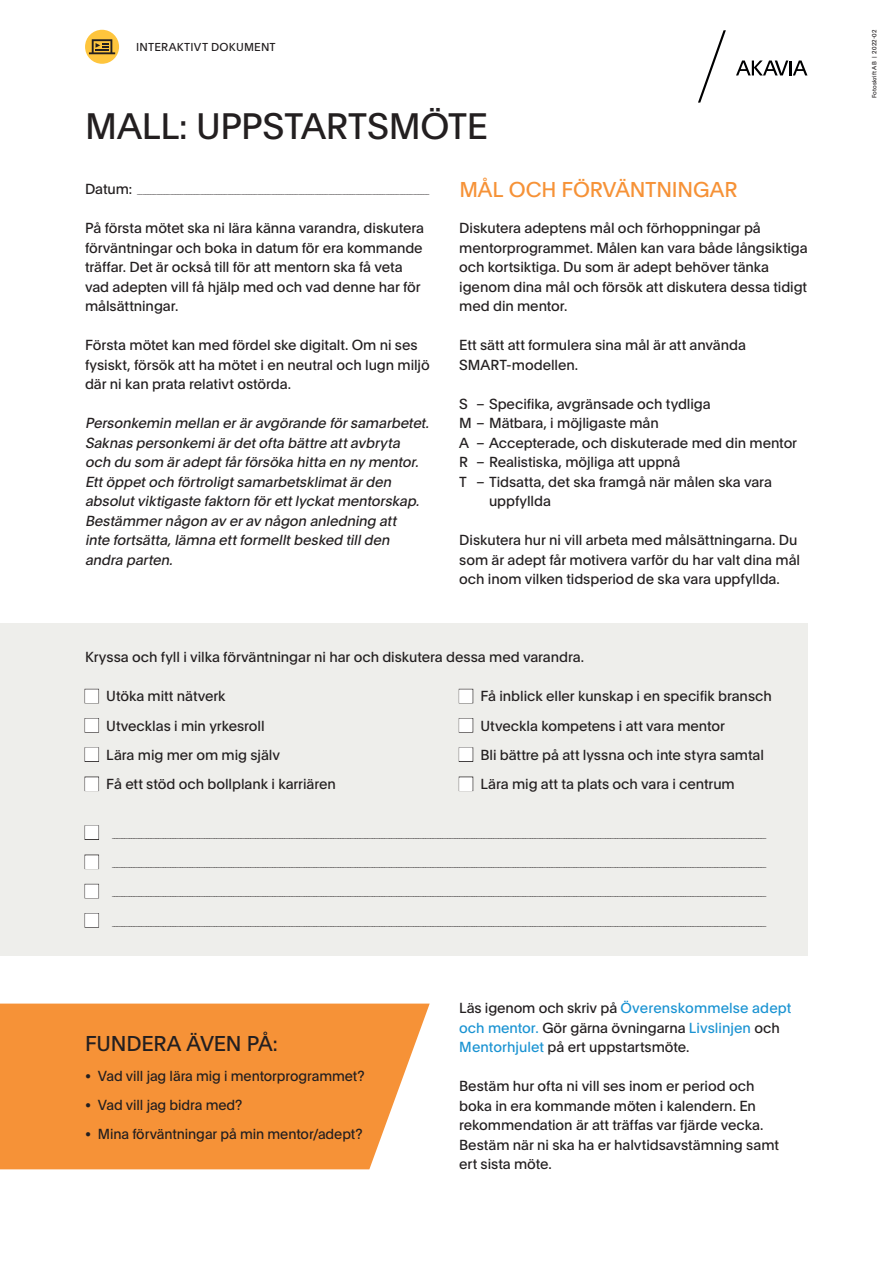
<style>
.page{position:relative;width:893px;height:1263px;background:#fff}
.page>*{position:absolute;margin:0;border:0;box-sizing:border-box;transform-origin:0 0}
.Rubbe_24_pt_svart{font:36px "Plain";letter-spacing:-.01em;color:#231f20}
.Mellis_14_16_orange{font:21px "Plain";letter-spacing:-.01em;color:#f69237}
.Mellis_14_16_orange-2{font:21px "Plain";letter-spacing:-.015em;color:#231f20}
.Bröd_9_5_13{font:14.25px/19.5px "Plain";letter-spacing:-.005em;color:#231f20}
.Bröd_9_5_13-2{font:italic 14.25px/19.5px "Plain";color:#231f20}
.Bröd_bullets{font:14.25px "Plain";letter-spacing:-.005em;color:#231f20}
.t1{font:11.25px "Plain";letter-spacing:.02em;color:#231f20}
.Bröd_9_5_13-3{font:6px "Plain";letter-spacing:.025em;color:#231f20}
.s1{color:#1a93d2}
</style>
<div class="page">
<svg style="left:0;top:1003px;width:430px;height:166px;background:#f69a45"></svg>
<div style="left:0;top:623px;width:808px;height:333px;background:#eeeeeb"></div>
<div style="left:85px;top:30px;width:34px;height:34px;background:#fec53d;border-radius:50%"></div>
<svg style="left:89px;top:39px;width:26px;height:15px"></svg>
<svg style="left:736px;top:61px;width:71px;height:14px"></svg>
<svg style="left:698px;top:30px;width:28px;height:73px"></svg>
<p class="t1" style="left:136px;top:39px;width:141px">INTERAKTIVT DOKUMENT</p>
<p class="Rubbe_24_pt_svart" style="left:85px;top:101px;width:404px">MALL: UPPSTARTSMÖTE</p>
<p class="Bröd_9_5_13" style="left:85px;top:179px;width:49px">Datum:</p>
<p class="Bröd_9_5_13-3" style="left:137px;top:188px;width:295px">___________________________________________________________________________________________________________</p>
<p class="Bröd_9_5_13" style="left:85px;top:218px;width:341px">På första mötet ska ni lära känna varandra, diskutera förväntningar och boka in datum för era kommande träffar. Det är också till för att mentorn ska få veta vad adepten vill få hjälp med och vad denne har för målsättningar.</p>
<p class="Bröd_9_5_13" style="left:85px;top:335px;width:346px">Första mötet kan med fördel ske digitalt. Om ni ses fysiskt, försök att ha mötet i en neutral och lugn miljö där ni kan prata relativt ostörda.</p>
<p class="Bröd_9_5_13-2" style="left:85px;top:413px;width:349px">Personkemin mellan eräravgörande församarbetet.<br>Saknas personkemiärdetofta bättre attavbryta och du som äradeptfårförsöka hitta en ny mentor.<br>Ettöppetoch förtroligtsamarbetsklimatärden absolutviktigaste faktorn förettlyckatmentorskap.<br>Bestämmernågon av erav någon anledning att<br>inte fortsätta,lämna ettformelltbesked tillden andra parten.</p>
<p class="Mellis_14_16_orange" style="left:459px;top:174px;width:280px">MÅL OCH FÖRVÄNTNINGAR</p>
<p class="Bröd_9_5_13" style="left:459px;top:218px;width:350px">Diskutera adeptens mål och förhoppningar på mentorprogrammet. Målen kan vara både långsiktiga och kortsiktiga. Du som är adept behöver tänka igenom dina mål och försök att diskutera dessa tidigt med din mentor.</p>
<p class="Bröd_9_5_13" style="left:459px;top:335px;width:288px">Ett sätt att formulera sina mål är att använda<br>SMART-modellen.</p>
<p class="Bröd_9_5_13" style="left:459px;top:393px;width:253px">S – Specifika, avgränsade och tydliga</p>
<p class="Bröd_9_5_13" style="left:459px;top:413px;width:201px">M – Mätbara, i möjligaste mån</p>
<p class="Bröd_9_5_13" style="left:459px;top:432px;width:339px">A – Accepterade, och diskuterade med din mentor</p>
<p class="Bröd_9_5_13" style="left:459px;top:452px;width:223px">R – Realistiska, möjliga att uppnå</p>
<p class="Bröd_9_5_13" style="left:489px;top:471px;width:284px;text-indent:-30px">T – Tidsatta, det ska framgå när målen ska vara uppfyllda</p>
<p class="Bröd_9_5_13" style="left:459px;top:530px;width:342px">Diskutera hur ni vill arbeta med målsättningarna. Du som är adept får motivera varför du har valt dina mål och inom vilken tidsperiod de ska vara uppfyllda.</p>
<p class="Bröd_9_5_13" style="left:85px;top:647px;width:501px">Kryssa och fyll i vilka förväntningar ni har och diskutera dessa med varandra.</p>
<p class="Bröd_9_5_13" style="left:85px;top:686px;width:142px">• Utöka mitt nätverk</p>
<p class="Bröd_9_5_13" style="left:85px;top:715px;width:181px">• Utvecklas i min yrkesroll</p>
<p class="Bröd_9_5_13" style="left:85px;top:744px;width:197px">• Lära mig mer om mig själv</p>
<p class="Bröd_9_5_13" style="left:85px;top:773px;width:252px">• Få ett stöd och bollplank i karriären</p>
<p class="Bröd_9_5_13" style="left:459px;top:686px;width:314px">• Få inblick eller kunskap i en specifik bransch</p>
<p class="Bröd_9_5_13" style="left:459px;top:715px;width:267px">• Utveckla kompetens i att vara mentor</p>
<p class="Bröd_9_5_13" style="left:459px;top:744px;width:306px">• Bli bättre på att lyssna och inte styra samtal</p>
<p class="Bröd_9_5_13" style="left:459px;top:773px;width:277px">• Lära mig att ta plats och vara i centrum</p>
<p class="Bröd_9_5_13-3" style="left:85px;top:831px;width:683px">• _____________________________________________________________________________________________________________________________________________________________________________________________________________________________________________________________________________</p>
<p class="Bröd_9_5_13-3" style="left:85px;top:861px;width:683px">• _____________________________________________________________________________________________________________________________________________________________________________________________________________________________________________________________________________</p>
<p class="Bröd_9_5_13-3" style="left:85px;top:890px;width:683px">• _____________________________________________________________________________________________________________________________________________________________________________________________________________________________________________________________________________</p>
<p class="Bröd_9_5_13-3" style="left:85px;top:919px;width:683px">• _____________________________________________________________________________________________________________________________________________________________________________________________________________________________________________________________________________</p>
<p class="Mellis_14_16_orange-2" style="left:85px;top:1028px;width:194px">FUNDERA ÄVEN PÅ:</p>
<p class="Bröd_bullets" style="left:85px;top:1065px;width:281px">• Vad vill jag lära mig i mentorprogrammet?</p>
<p class="Bröd_bullets" style="left:85px;top:1094px;width:159px">• Vad vill jag bidra med?</p>
<p class="Bröd_bullets" style="left:85px;top:1124px;width:279px">• Mina förväntningar på min mentor/adept?</p>
<p class="Bröd_9_5_13" style="left:459px;top:998px;width:334px">Läs igenom och skriv på <span class="s1">Överenskommelse adept och mentor.</span> Gör gärna övningarna <span class="s1">Livslinjen</span> och<br><span class="s1">Mentorhjulet</span> på ert uppstartsmöte.</p>
<p class="Bröd_9_5_13" style="left:459px;top:1076px;width:321px">Bestäm hur ofta ni vill ses inom er period och boka in era kommande möten i kalendern. En rekommendation är att träffas var fjärde vecka.<br>Bestäm när ni ska ha er halvtidsavstämning samt ert sista möte.</p>
<p class="Bröd_9_5_13-3" style="left:870px;top:98px;width:70px;rotate:-90deg">Fotoskrift AB | 2022-02</p>
</div>
